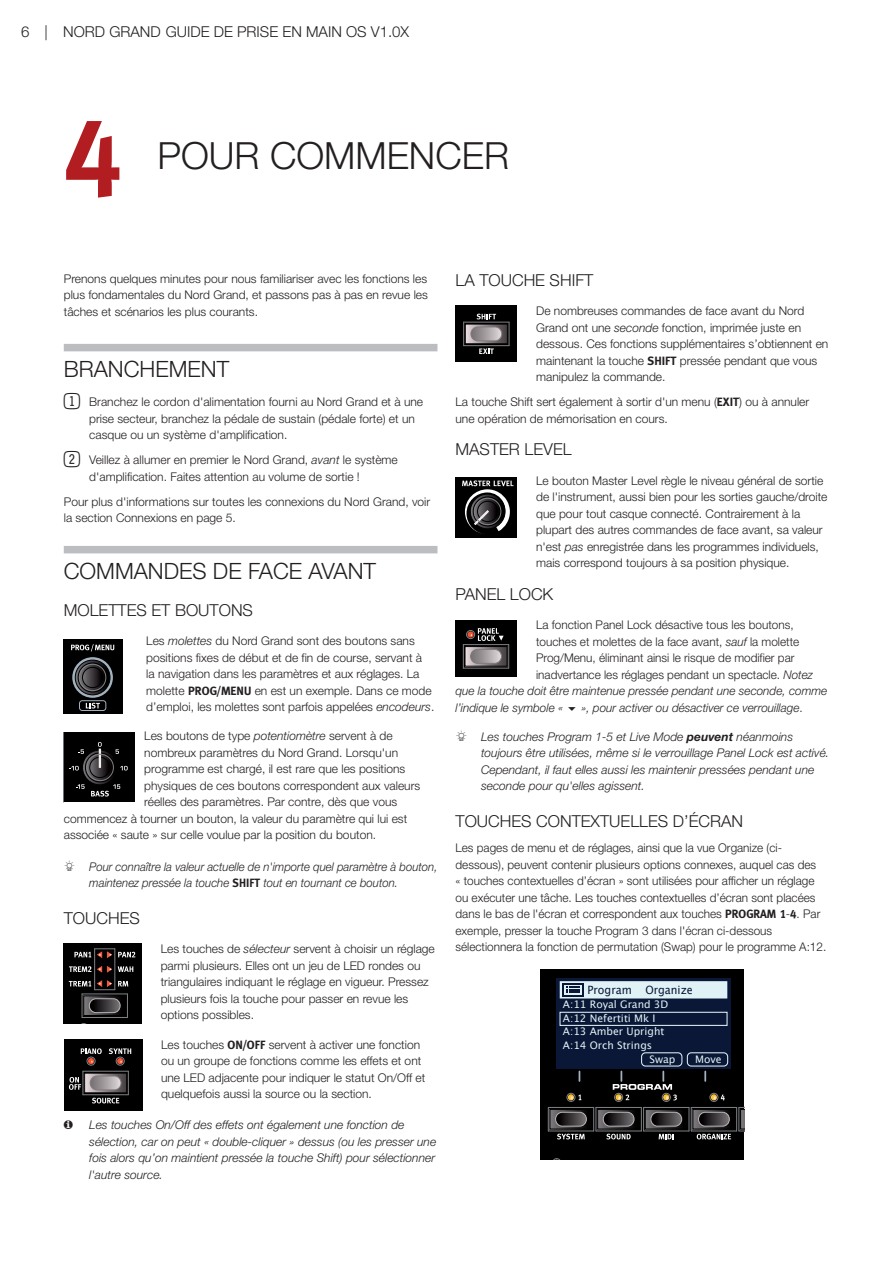
<style>
.page{position:relative;width:893px;height:1263px;background:#fff}
.page>*{position:absolute;margin:0;border:0;box-sizing:border-box;transform-origin:0 0}
.t1{font:108px "Meta Bold Caps";color:#b21d22}
.t2{font:300 37.5px "Helvetica Neue LT Std";color:#231f20}
.t3{font:300 22.5px "Helvetica Neue LT Std";color:#231f20}
.t4{font:300 16.5px "Helvetica Neue LT Std";color:#231f20}
.t5{font:300 15px "Helvetica Neue LT Std";color:#231f20}
.t6{font:300 12px/16.5px "Helvetica Neue LT Std";color:#231f20}
.t7{font:italic 300 12px/16.5px "Helvetica Neue LT Std";color:#231f20}
.t8{font:italic 300 12px/16.5px "Helvetica Neue LT Std";color:#231f20;scale:.95 1}
.t9{font:11.4px "Lucida Grande";color:#0a1736;scale:.94 1}
.t10{font:10.35px "Lucida Grande";color:#e0f2f6}
.s1{font-family:"Double Digits Super Square";font-weight:400;font-size:21px}
.s2{font-style:italic}
.s3{font-family:"Meta Bold Caps";font-weight:400}
.s4{font-family:"Meta Bold Caps";font-weight:400;font-style:normal}
.s5{font-style:normal}
.s6{font-weight:700}
</style>
<div class="page">
<div style="left:64px;top:344px;width:373px;height:7px;background:#bcbdc0"></div>
<div style="left:64px;top:546px;width:373px;height:7px;background:#bcbdc0"></div>
<svg style="left:64px;top:640px;width:59px;height:74px;background:#1d1e20"></svg>
<svg style="left:75px;top:660px;width:35px;height:35px"></svg>
<div style="left:75px;top:660px;width:35px;height:35px;border:1px solid #000;border-radius:50%"></div>
<svg style="left:78px;top:663px;width:29px;height:29px"></svg>
<div style="left:78px;top:663px;width:29px;height:29px;border:1px solid #000;border-radius:50%"></div>
<svg style="left:83px;top:667px;width:20px;height:21px"></svg>
<div style="left:82px;top:667px;width:21px;height:21px;border:1px solid #000;border-radius:50%"></div>
<div style="left:79px;top:664px;width:27px;height:27px;border:1px solid #808285;border-radius:50%"></div>
<svg style="left:64px;top:943px;width:78px;height:81px;background:#1e1c1c"></svg>
<svg style="left:455px;top:478px;width:62px;height:60px;background:#2a2a2a"></svg>
<svg style="left:470px;top:494px;width:35px;height:35px"></svg>
<div style="left:470px;top:494px;width:35px;height:35px;border:1px solid #000;border-radius:50%"></div>
<svg style="left:473px;top:497px;width:29px;height:29px"></svg>
<div style="left:473px;top:497px;width:29px;height:29px;border:1px solid #000;border-radius:50%"></div>
<svg style="left:478px;top:501px;width:20px;height:21px"></svg>
<div style="left:477px;top:501px;width:21px;height:21px;border:1px solid #000;border-radius:50%"></div>
<svg style="left:474px;top:510px;width:15px;height:15px"></svg>
<div style="left:474px;top:498px;width:27px;height:27px;border:1px solid #808285;border-radius:50%"></div>
<svg style="left:455px;top:620px;width:62px;height:57px;background:#312e2f"></svg>
<hr style="left:463px;top:668px;width:46px;height:1px;background:#808285">
<div style="left:466px;top:630px;width:9px;height:9px;border:1px solid #808285;border-radius:50%"></div>
<svg style="left:540px;top:969px;width:204px;height:191px;background:#222731"></svg>
<div style="left:687px;top:1052px;width:41px;height:14px;border:1px solid #e0f2f6;border-radius:4px"></div>
<div style="left:641px;top:1052px;width:41px;height:14px;border:1px solid #e0f2f6;border-radius:4px"></div>
<svg style="left:64px;top:732px;width:71px;height:70px;background:#111"></svg>
<div style="left:87px;top:754px;width:27px;height:27px;border:1px solid #808285;border-radius:50%"></div>
<svg style="left:64px;top:1040px;width:78px;height:71px;background:#282525"></svg>
<hr style="left:83px;top:1094px;width:45px;height:1px;background:#808285">
<svg style="left:455px;top:305px;width:62px;height:56px;background:#2d2c2c"></svg>
<hr style="left:464px;top:345px;width:45px;height:1px;background:#808285">
<p class="t5" style="left:21px;top:23px;width:389px">6 | NORD GRAND GUIDE DE PRISE EN MAIN OS V1.0X</p>
<h1 class="t1" style="left:64px;top:93px;width:59px">4</h1>
<h2 class="t2" style="left:158px;top:133px;width:353px">POUR COMMENCER</h2>
<p class="t6" style="left:64px;top:270px;width:366px;text-align:justify">Prenons quelques minutes pour nous familiariser avec les fonctions les plus fondamentales du Nord Grand, et passons pas à pas en revue les tâches et scénarios les plus courants.</p>
<h3 class="t3" style="left:64px;top:355px;width:167px">BRANCHEMENT</h3>
<p class="t6" style="left:89px;top:393px;width:335px;text-indent:-26px"><span class="s1">1</span> Branchez le cordon d'alimentation fourni au Nord Grand et à une prise secteur, branchez la pédale de sustain (pédale forte) et un casque ou un système d'amplification.</p>
<p class="t6" style="left:89px;top:451px;width:310px;text-indent:-26px"><span class="s1">2</span> Veillez à allumer en premier le Nord Grand, <span class="s2">avant</span> le système d'amplification. Faites attention au volume de sortie !</p>
<p class="t6" style="left:64px;top:493px;width:368px">Pour plus d'informations sur toutes les connexions du Nord Grand, voir la section Connexions en page 5.</p>
<h3 class="t3" style="left:64px;top:557px;width:314px">COMMANDES DE FACE AVANT</h3>
<h3 class="t4" style="left:64px;top:600px;width:191px">MOLETTES ET BOUTONS</h3>
<p class="t6" style="left:146px;top:632px;width:290px">Les <span class="s2">molettes</span> du Nord Grand sont des boutons sans positions fixes de début et de fin de course, servant à<br>la navigation dans les paramètres et aux réglages. La molette <span class="s3">PROG/MENU</span> en est un exemple. Dans ce mode d’emploi, les molettes sont parfois appelées <span class="s2">encodeurs</span>.</p>
<p class="t6" style="left:144px;top:727px;width:250px">Les boutons de type <span class="s2">potentiomètre</span> servent à de</p>
<p class="t6" style="left:144px;top:744px;width:255px">nombreux paramètres du Nord Grand. Lorsqu'un</p>
<p class="t6" style="left:144px;top:760px;width:262px">programme est chargé, il est rare que les positions</p>
<p class="t6" style="left:144px;top:777px;width:278px">physiques de ces boutons correspondent aux valeurs</p>
<p class="t6" style="left:144px;top:793px;width:254px">réelles des paramètres. Par contre, dès que vous</p>
<p class="t6" style="left:64px;top:810px;width:345px">commencez à tourner un bouton, la valeur du paramètre qui lui est</p>
<p class="t6" style="left:64px;top:826px;width:314px">associée « saute » sur celle voulue par la position du bouton.</p>
<p class="t8" style="left:89px;top:858px;width:368px">Pour connaître la valeur actuelle de n'importe quel paramètre à bouton, maintenez pressée la touche <span class="s4">SHIFT</span> tout en tournant ce bouton.</p>
<h3 class="t4" style="left:64px;top:908px;width:78px">TOUCHES</h3>
<p class="t6" style="left:161px;top:940px;width:276px">Les touches de <span class="s2">sélecteur</span> servent à choisir un réglage parmi plusieurs. Elles ont un jeu de LED rondes ou triangulaires indiquant le réglage en vigueur. Pressez plusieurs fois la touche pour passer en revue les options possibles.</p>
<p class="t6" style="left:161px;top:1036px;width:266px">Les touches <span class="s3">ON/OFF</span> servent à activer une fonction ou un groupe de fonctions comme les effets et ont une LED adjacente pour indiquer le statut On/Off et quelquefois aussi la source ou la section.</p>
<p class="t7" style="left:89px;top:1117px;width:348px">Les touches On/Off des effets ont également une fonction de sélection, car on peut « double-cliquer » dessus (ou les presser une fois alors qu’on maintient pressée la touche Shift) pour sélectionner l'autre source.</p>
<h3 class="t4" style="left:455px;top:270px;width:139px">LA TOUCHE SHIFT</h3>
<p class="t6" style="left:536px;top:303px;width:294px">De nombreuses commandes de face avant du Nord Grand ont une <span class="s2">seconde</span> fonction, imprimée juste en dessous. Ces fonctions supplémentaires s’obtiennent en maintenant la touche <span class="s3">SHIFT</span> pressée pendant que vous manipulez la commande.</p>
<p class="t6" style="left:455px;top:394px;width:355px">La touche Shift sert également à sortir d'un menu (<span class="s3">EXIT</span>) ou à annuler une opération de mémorisation en cours.</p>
<h3 class="t4" style="left:455px;top:439px;width:118px">MASTER LEVEL</h3>
<p class="t6" style="left:536px;top:472px;width:293px">Le bouton Master Level règle le niveau général de sortie de l'instrument, aussi bien pour les sorties gauche/droite que pour tout casque connecté. Contrairement à la plupart des autres commandes de face avant, sa valeur n'est <span class="s2">pas</span> enregistrée dans les programmes individuels, mais correspond toujours à sa position physique.</p>
<h3 class="t4" style="left:455px;top:584px;width:99px">PANEL LOCK</h3>
<p class="t6" style="left:536px;top:616px;width:259px">La fonction Panel Lock désactive tous les boutons,</p>
<p class="t6" style="left:536px;top:633px;width:265px">touches et molettes de la face avant, <span class="s2">sauf</span> la molette</p>
<p class="t6" style="left:536px;top:649px;width:260px">Prog/Menu, éliminant ainsi le risque de modifier par</p>
<p class="t6" style="left:536px;top:666px;width:278px">inadvertance les réglages pendant un spectacle. <span class="s2">Notez</span></p>
<p class="t7" style="left:455px;top:682px;width:373px">que la touche doit être maintenue pressée pendant une seconde, comme</p>
<p class="t7" style="left:455px;top:699px;width:109px">l’indique le symbole «</p>
<p class="t7" style="left:581px;top:699px;width:223px">», pour activer ou désactiver ce verrouillage<span class="s5">.</span></p>
<p class="t7" style="left:481px;top:728px;width:350px">Les touches Program 1-5 et Live Mode <span class="s6">peuvent</span> néanmoins toujours être utilisées, même si le verrouillage Panel Lock est activé.<br>Cependant, il faut elles aussi les maintenir pressées pendant une seconde pour qu'elles agissent.</p>
<h3 class="t4" style="left:455px;top:811px;width:289px">TOUCHES CONTEXTUELLES D’ÉCRAN</h3>
<p class="t6" style="left:455px;top:839px;width:372px">Les pages de menu et de réglages, ainsi que la vue Organize (ci&shy;dessous), peuvent contenir plusieurs options connexes, auquel cas des<br>« touches contextuelles d’écran » sont utilisées pour afficher un réglage ou exécuter une tâche. Les touches contextuelles d’écran sont placées dans le bas de l'écran et correspondent aux touches <span class="s3">PROGRAM 1</span>-<span class="s3">4</span>. Par exemple, presser la touche Program 3 dans l'écran ci-dessous sélectionnera la fonction de permutation (Swap) pour le programme A:12.</p>
<p class="t9" style="left:588px;top:984px;width:113px">Program Organize</p>
<p class="t10" style="left:563px;top:999px;width:107px">A:11 Royal Grand 3D</p>
<p class="t10" style="left:563px;top:1012px;width:94px">A:12 Nefertiti Mk I</p>
<p class="t10" style="left:563px;top:1026px;width:103px">A:13 Amber Upright</p>
<p class="t10" style="left:563px;top:1039px;width:91px">A:14 Orch Strings</p>
<p class="t10" style="left:650px;top:1053px;width:27px">Swap</p>
<p class="t10" style="left:695px;top:1053px;width:28px">Move</p>
</div>
